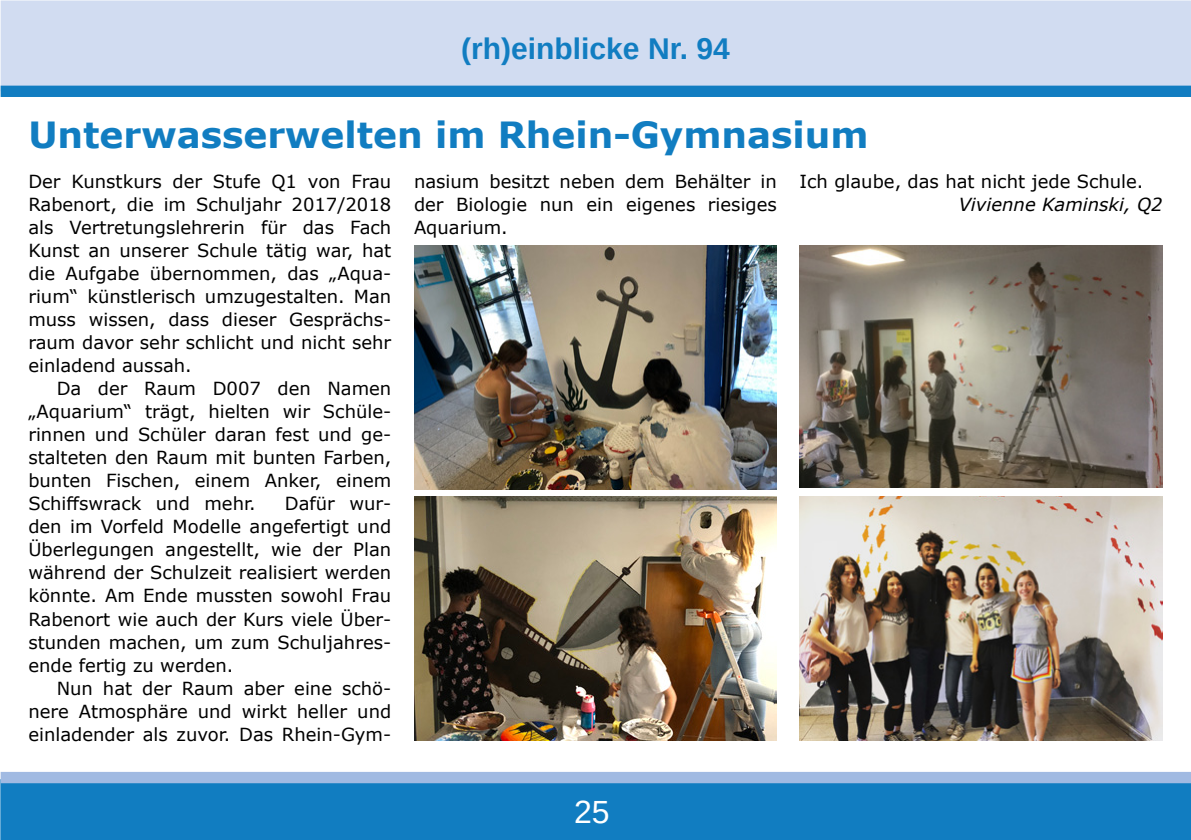
<style>
.page{position:relative;width:1191px;height:840px;background:#fff}
.page>*{position:absolute;margin:0;border:0;box-sizing:border-box;transform-origin:0 0}
.t1{font:700 36px "Verdana";color:#117dc1}
.t2{font:32px "Liberation Sans";color:#fff}
.t3{font:700 30px "Liberation Sans";color:#117dc1}
.t4{font:18px/23px "Verdana";color:#000;text-align:justify}
.t5{font:italic 18px "Verdana";color:#000}
</style>
<div class="page">
<div style="left:1px;top:0;width:1190px;height:91px;background:#d1dcf1;border:2px solid #d1dcf1"></div>
<div style="left:1px;top:779px;width:1189px;height:60px;background:#117dc1"></div>
<div style="left:1px;top:86px;width:1190px;height:11px;background:#117dc1"></div>
<div style="left:1px;top:771px;width:1190px;height:11px;background:#a1bae2"></div>
<img style="left:799px;top:496px;width:363px;height:244px">
<img style="left:414px;top:496px;width:363px;height:244px">
<img style="left:414px;top:245px;width:363px;height:244px">
<img style="left:799px;top:245px;width:363px;height:242px">
<h3 class="t3" style="left:461px;top:26px;width:270px">(rh)einblicke Nr. 94</h3>
<h1 class="t1" style="left:28px;top:109px;width:841px">Unterwasserwelten im Rhein-Gymnasium</h1>
<p class="t4" style="left:28px;top:170px;width:364px">Der Kunstkurs der Stufe Q1 von Frau Rabenort, die im Schuljahr 2017/2018 als Vertretungslehrerin für das Fach Kunst an unserer Schule tätig war, hat die Aufgabe übernommen, das „Aqua&shy;rium“ künstlerisch umzugestalten. Man muss wissen, dass dieser Gesprächs&shy;raum davor sehr schlicht und nicht sehr einladend aussah.</p>
<p class="t4" style="left:28px;top:377px;width:364px;text-indent:28px">Da der Raum D007 den Namen „Aquarium“ trägt, hielten wir Schüle&shy;rinnen und Schüler daran fest und ge&shy;stalteten den Raum mit bunten Farben, bunten Fischen, einem Anker, einem Schiffswrack und mehr.</p>
<p class="t4" style="left:414px;top:170px;width:364px">nasium besitzt neben dem Behälter in der Biologie nun ein eigenes riesiges Aquarium.</p>
<p class="t4" style="left:799px;top:170px;width:345px">Ich glaube, das hat nicht jede Schule.</p>
<p class="t5" style="left:958px;top:192px;width:205px">Vivienne Kaminski, Q2</p>
<p class="t4" style="left:28px;top:492px;width:364px;text-indent:256px">Dafür wur&shy;den im Vorfeld Modelle angefertigt und Überlegungen angestellt, wie der Plan während der Schulzeit realisiert werden könnte. Am Ende mussten sowohl Frau Rabenort wie auch der Kurs viele Über&shy;stunden machen, um zum Schuljahres&shy;ende fertig zu werden.</p>
<p class="t4" style="left:28px;top:676px;width:364px;text-indent:28px">Nun hat der Raum aber eine schö&shy;nere Atmosphäre und wirkt heller und einladender als zuvor. Das Rhein-Gym-</p>
<h2 class="t2" style="left:574px;top:791px;width:44px">2525</h2>
</div>
